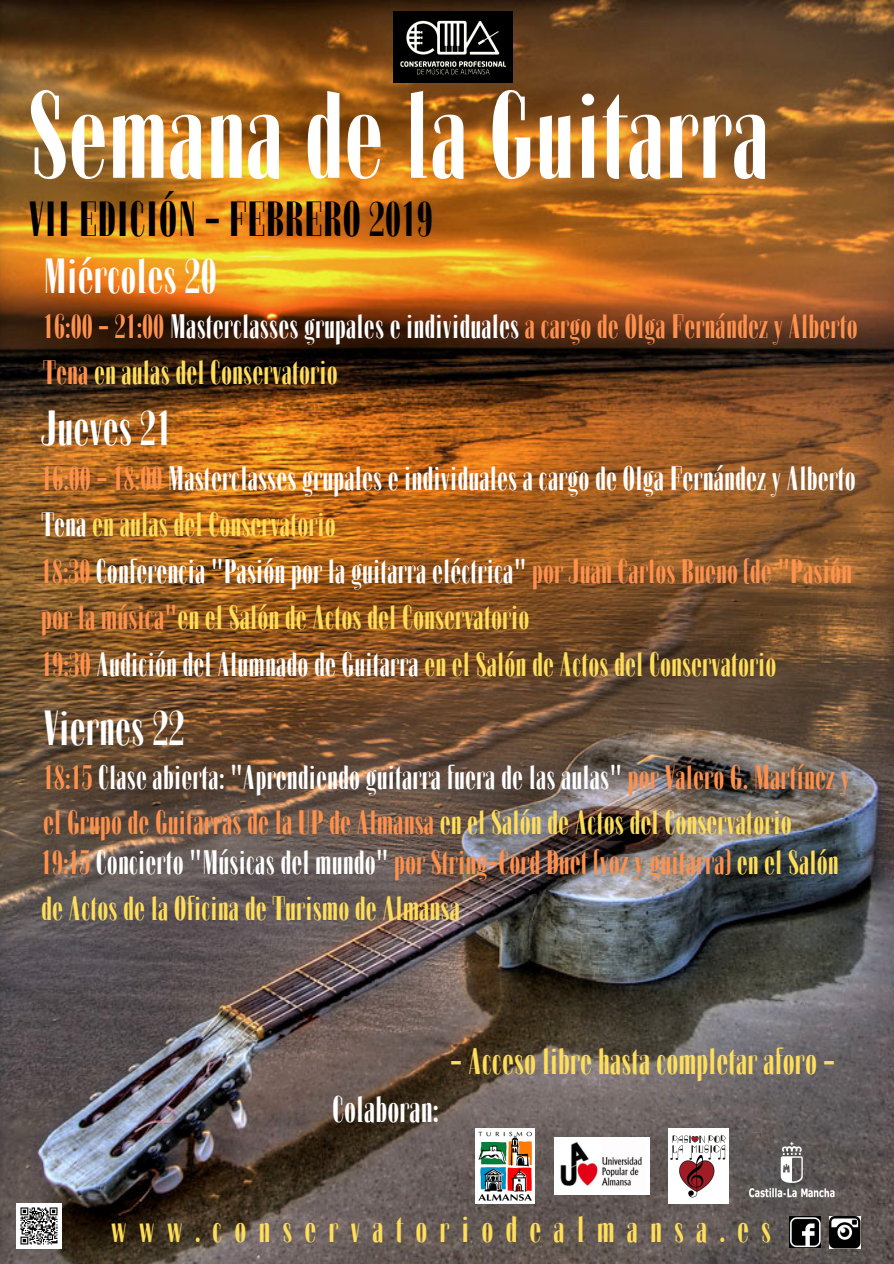
<style>
.page{position:relative;width:894px;height:1264px;background:#fff}
.page>*{position:absolute;margin:0;border:0;box-sizing:border-box;transform-origin:0 0}
.t1{font:120.15px "Zabatana Poster";color:#fff}
.t2{font:48px "Zabatana Poster";color:#fff}
.t3{font:48px "Zabatana Poster";color:#000}
.t4{font:36px "Zabatana Poster";color:#ffde59}
.t5{font:36px "Zabatana Poster";letter-spacing:.33em;color:#ffde59}
.t6{font:36px "Zabatana Poster";color:#fff}
.t7{font:33px/45.6px "Zabatana Poster";color:#ff914d}
.t8{font:33px/46.2px "Zabatana Poster";color:#fff}
.t9{font:33px/46.2px "Zabatana Poster";color:#ffde59}
.s1{color:#fff}
.s2{color:#ffde59}
.s3{color:#ff914d}
</style>
<div class="page">
<img style="left:0;top:0;width:893px;height:1263px">
<img style="left:393px;top:12px;width:119px;height:71px">
<img style="left:720px;top:1109px;width:168px;height:112px">
<img style="left:668px;top:1128px;width:60px;height:75px">
<img style="left:554px;top:1136px;width:95px;height:58px">
<img style="left:17px;top:1203px;width:45px;height:45px">
<img style="left:789px;top:1216px;width:31px;height:31px">
<img style="left:828px;top:1216px;width:32px;height:32px">
<img style="left:476px;top:1128px;width:58px;height:75px">
<h1 class="t1" style="left:28px;top:94px;width:743px">Semana de la Guitarra</h1>
<h2 class="t3" style="left:28px;top:202px;width:406px">VII EDICIÓN - FEBRERO 2019</h2>
<h2 class="t2" style="left:43px;top:259px;width:175px">Miércoles 20</h2>
<p class="t7" style="left:43px;top:308px;width:815px;line-height:46.2px">16:00 - 21:00 <span class="s1">Masterclasses grupales e individuales</span> a cargo de Olga Fernández y Alberto<br>Tena <span class="s2">en aulas del Conservatorio</span></p>
<h2 class="t2" style="left:41px;top:411px;width:132px">Jueves 21</h2>
<p class="t8" style="left:41px;top:460px;width:816px"><span class="s3">16:00 - 18:00</span> Masterclasses grupales e individuales a cargo de Olga Fernández y Alberto Tena <span class="s2">en aulas del Conservatorio<br></span><span class="s3">18:30</span> Conferencia "Pasión por la guitarra eléctrica" <span class="s3">por Juan Carlos Bueno (de "Pasión por la música"</span><span class="s2">en el Salón de Actos del Conservatorio</span></p>
<p class="t9" style="left:41px;top:646px;width:736px"><span class="s3">19:30</span> <span class="s1">Audición del Alumnado de Guitarra</span> en el Salón de Actos del Conservatorio</p>
<h2 class="t2" style="left:43px;top:711px;width:143px">Viernes 22</h2>
<p class="t7" style="left:43px;top:759px;width:808px">18:15 <span class="s1">Clase abierta: "Aprendiendo guitarra fuera de las aulas"</span> por Valero G. Martínez y el Grupo de Guitarras de la UP de Almansa <span class="s2">en el Salón de Actos del Conservatorio</span></p>
<p class="t9" style="left:41px;top:844px;width:799px"><span class="s3">19:15</span> <span class="s1">Concierto "Músicas del mundo"</span> <span class="s3">por String-Cord Duet (voz y guitarra)</span> en el Salón de Actos de la Oficina de Turismo de Almansa</p>
<p class="t6" style="left:332px;top:1096px;width:108px">Colaboran:</p>
<p class="t4" style="left:450px;top:1049px;width:386px">- Acceso libre hasta completar aforo -</p>
<p class="t5" style="left:111px;top:1216px;width:662px">www.conservatoriodealmansa.es</p>
</div>
